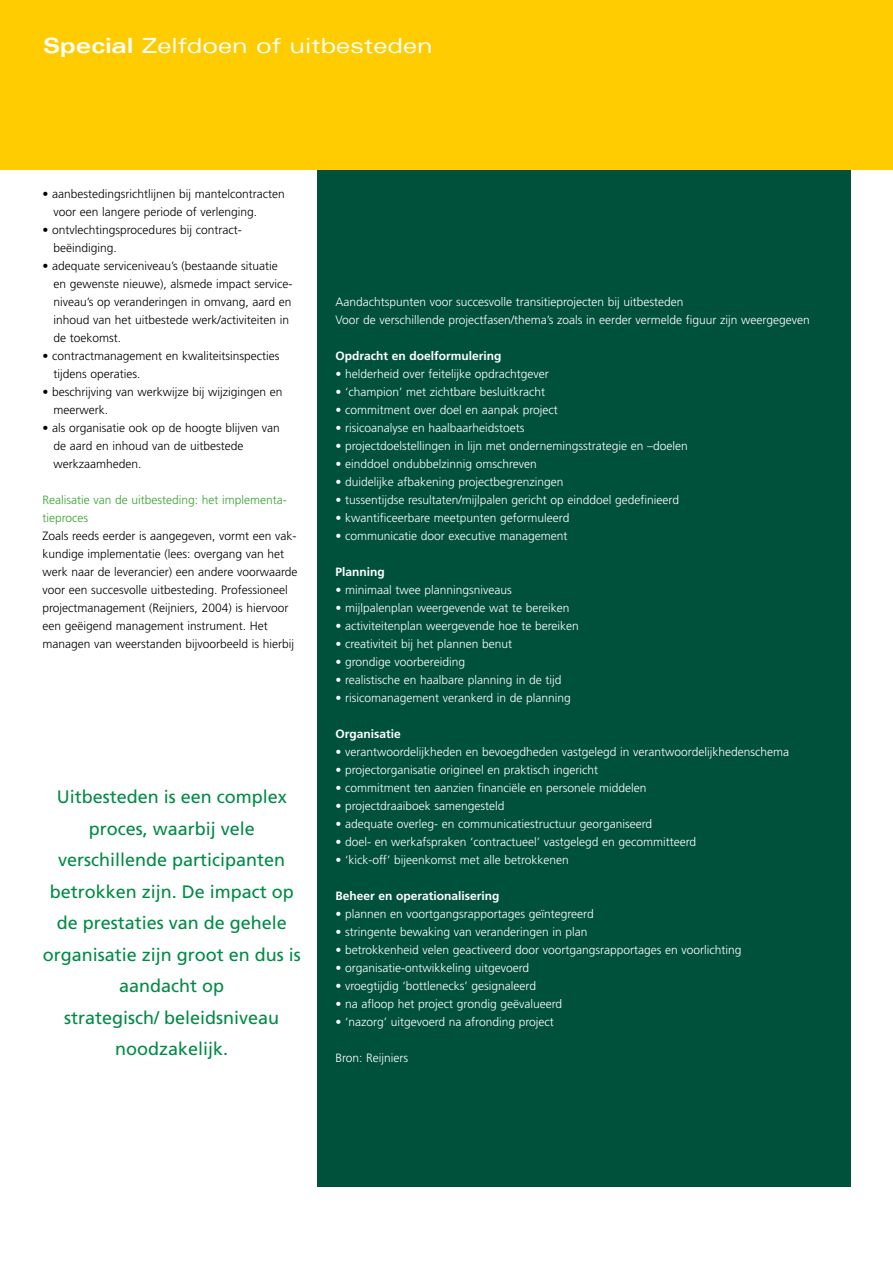
<style>
.page{position:relative;width:893px;height:1263px;background:#fff}
.page>*{position:absolute;margin:0;border:0;box-sizing:border-box;transform-origin:0 0}
.t1{font:expanded 21px "Univers";color:#fff}
.t2{font:18px/31.5px "Frutiger";color:#008b45;text-align:center}
.t3{font:300 12px/18px "Frutiger";color:#fff}
.t4{font:300 12px/18px "Frutiger";color:#000}
.t5{font:700 12px "Frutiger";color:#fff}
.t6{font:300 12px/18px "Frutiger";color:#35a32c}
.s1{font-weight:700}
</style>
<div class="page">
<div style="left:317px;top:157px;width:533px;height:1029px;background:#00513c"></div>
<div style="left:0;top:0;width:893px;height:170px;background:#fecc00"></div>
<h1 class="t1" style="left:43px;top:33px;width:391px"><span class="s1">Special</span> Zelfdoen of uitbesteden</h1>
<p class="t4" style="left:54px;top:185px;width:233px;text-indent:-11px">• aanbestedingsrichtlijnen bij mantelcontracten voor een langere periode of verlenging.</p>
<p class="t4" style="left:54px;top:221px;width:190px;text-indent:-11px">• ontvlechtingsprocedures bij contract&shy;beëindiging.</p>
<p class="t4" style="left:54px;top:257px;width:241px;text-indent:-11px">• adequate serviceniveau’s (bestaande situatie en gewenste nieuwe), alsmede impact service&shy;niveau’s op veranderingen in omvang, aard en inhoud van het uitbestede werk/activiteiten in de toekomst.</p>
<p class="t4" style="left:54px;top:347px;width:227px;text-indent:-11px">• contractmanagement en kwaliteitsinspecties tijdens operaties.</p>
<p class="t4" style="left:54px;top:383px;width:231px;text-indent:-11px">• beschrijving van werkwijze bij wijzigingen en meerwerk.</p>
<p class="t4" style="left:54px;top:419px;width:228px;text-indent:-11px">• als organisatie ook op de hoogte blijven van de aard en inhoud van de uitbestede werkzaamheden.</p>
<p class="t6" style="left:43px;top:491px;width:246px">Realisatie van de uitbesteding: het implementa&shy;tieproces</p>
<p class="t4" style="left:43px;top:527px;width:256px">Zoals reeds eerder is aangegeven, vormt een vak&shy;kundige implementatie (lees: overgang van het werk naar de leverancier) een andere voorwaarde voor een succesvolle uitbesteding. Professioneel projectmanagement (Reijniers, 2004) is hiervoor een geëigend management instrument. Het managen van weerstanden bijvoorbeeld is hierbij</p>
<h2 class="t2" style="left:43px;top:781px;width:260px">Uitbesteden is een complex proces, waarbij vele verschillende participanten betrokken zijn. De impact op de prestaties van de gehele organisatie zijn groot en dus is aandacht op<br>strategisch/ beleidsniveau noodzakelijk.</h2>
<p class="t3" style="left:335px;top:293px;width:476px">Aandachtspunten voor succesvolle transitieprojecten bij uitbesteden<br>Voor de verschillende projectfasen/thema’s zoals in eerder vermelde figuur zijn weergegeven</p>
<p class="t5" style="left:335px;top:349px;width:168px">Opdracht en doelformulering</p>
<p class="t3" style="left:335px;top:365px;width:215px">• helderheid over feitelijke opdrachtgever</p>
<p class="t3" style="left:335px;top:383px;width:211px">• ‘champion’ met zichtbare besluitkracht</p>
<p class="t3" style="left:335px;top:401px;width:224px">• commitment over doel en aanpak project</p>
<p class="t3" style="left:335px;top:419px;width:191px">• risicoanalyse en haalbaarheidstoets</p>
<p class="t3" style="left:335px;top:437px;width:354px">• projectdoelstellingen in lijn met ondernemingsstrategie en –doelen</p>
<p class="t3" style="left:335px;top:455px;width:203px">• einddoel ondubbelzinnig omschreven</p>
<p class="t3" style="left:335px;top:473px;width:229px">• duidelijke afbakening projectbegrenzingen</p>
<p class="t3" style="left:335px;top:491px;width:345px">• tussentijdse resultaten/mijlpalen gericht op einddoel gedefinieerd</p>
<p class="t3" style="left:335px;top:509px;width:235px">• kwantificeerbare meetpunten geformuleerd</p>
<p class="t3" style="left:335px;top:527px;width:234px">• communicatie door executive management</p>
<p class="t5" style="left:335px;top:565px;width:51px">Planning</p>
<p class="t3" style="left:335px;top:581px;width:178px">• minimaal twee planningsniveaus</p>
<p class="t3" style="left:335px;top:599px;width:236px">• mijlpalenplan weergevende wat te bereiken</p>
<p class="t3" style="left:335px;top:617px;width:245px">• activiteitenplan weergevende hoe te bereiken</p>
<p class="t3" style="left:335px;top:635px;width:178px">• creativiteit bij het plannen benut</p>
<p class="t3" style="left:335px;top:653px;width:131px">• grondige voorbereiding</p>
<p class="t3" style="left:335px;top:671px;width:227px">• realistische en haalbare planning in de tijd</p>
<p class="t3" style="left:335px;top:689px;width:237px">• risicomanagement verankerd in de planning</p>
<p class="t5" style="left:335px;top:727px;width:67px">Organisatie</p>
<p class="t3" style="left:335px;top:743px;width:455px">• verantwoordelijkheden en bevoegdheden vastgelegd in verantwoordelijkhedenschema</p>
<p class="t3" style="left:335px;top:761px;width:264px">• projectorganisatie origineel en praktisch ingericht</p>
<p class="t3" style="left:335px;top:779px;width:313px">• commitment ten aanzien financiële en personele middelen</p>
<p class="t3" style="left:335px;top:797px;width:171px">• projectdraaiboek samengesteld</p>
<p class="t3" style="left:335px;top:815px;width:318px">• adequate overleg- en communicatiestructuur georganiseerd</p>
<p class="t3" style="left:335px;top:833px;width:362px">• doel- en werkafspraken ‘contractueel’ vastgelegd en gecommitteerd</p>
<p class="t3" style="left:335px;top:851px;width:235px">• ‘kick-off’ bijeenkomst met alle betrokkenen</p>
<p class="t5" style="left:335px;top:889px;width:166px">Beheer en operationalisering</p>
<p class="t3" style="left:335px;top:905px;width:260px">• plannen en voortgangsrapportages geïntegreerd</p>
<p class="t3" style="left:335px;top:923px;width:254px">• stringente bewaking van veranderingen in plan</p>
<p class="t3" style="left:335px;top:941px;width:407px">• betrokkenheid velen geactiveerd door voortgangsrapportages en voorlichting</p>
<p class="t3" style="left:335px;top:959px;width:195px">• organisatie-ontwikkeling uitgevoerd</p>
<p class="t3" style="left:335px;top:977px;width:202px">• vroegtijdig ‘bottlenecks’ gesignaleerd</p>
<p class="t3" style="left:335px;top:995px;width:228px">• na afloop het project grondig geëvalueerd</p>
<p class="t3" style="left:335px;top:1013px;width:220px">• ‘nazorg’ uitgevoerd na afronding project</p>
<p class="t3" style="left:335px;top:1049px;width:74px">Bron: Reijniers</p>
</div>
